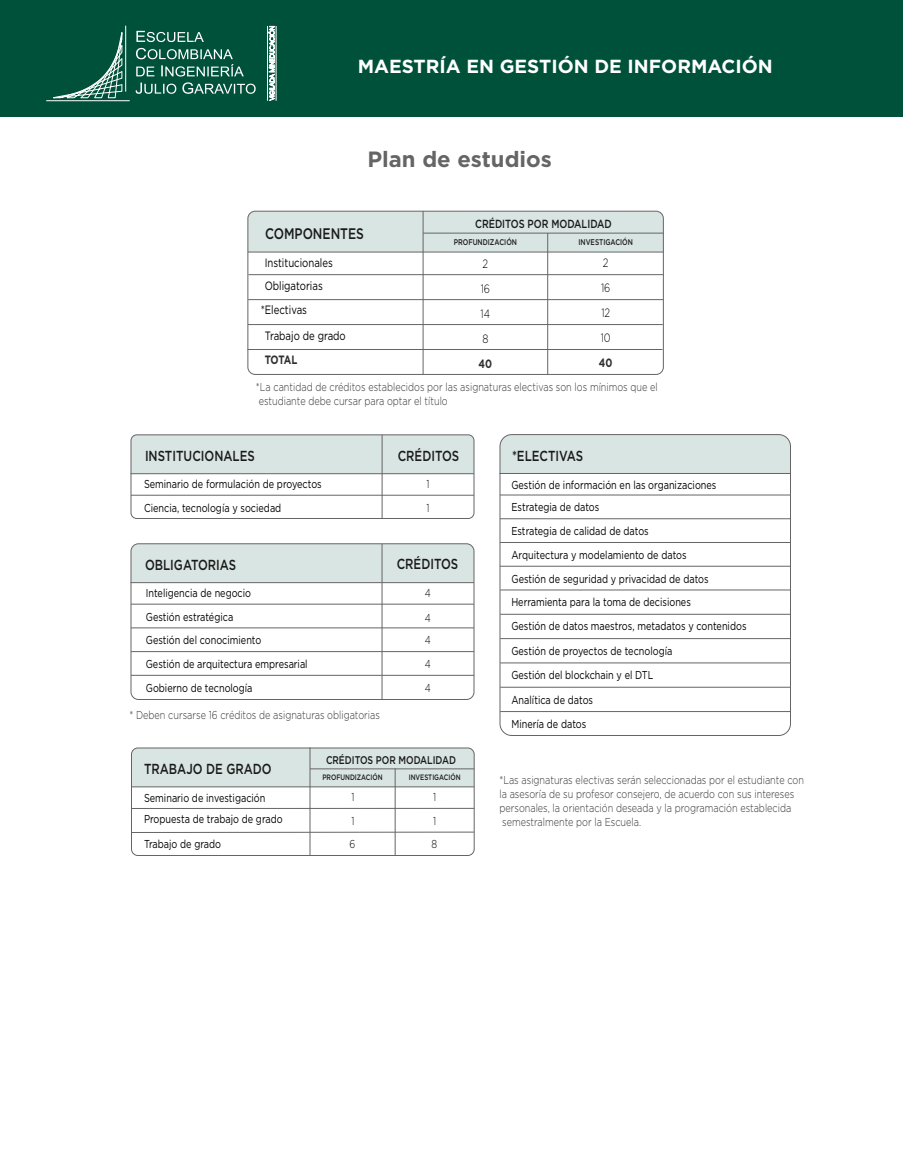
<style>
.page{position:relative;width:903px;height:1166px;background:#fff}
.page>*{position:absolute;margin:0;border:0;box-sizing:border-box;transform-origin:0 0}
.t1{font:700 22.1px "Gotham";color:#656565}
.t2{font:700 18.9px "Gotham";color:#fff}
.t3{font:500 15.3px "Gotham";color:#1a1a1a;scale:.79 1}
.t4{font:500 14.5px "Gotham";color:#1a1a1a;scale:.79 1}
.t5{font:12.1px "Gotham";color:#000;scale:.79 1}
.t6{font:300 12.1px/24.9px "Gotham";color:#000;scale:.79 1}
.t7{font:700 12.1px "Gotham";letter-spacing:-.015em;color:#302e30;scale:.79 1}
.t8{font:500 11.8px "Gotham";color:#1a1a1a;scale:.79 1}
.t9{font:11.5px/23.7px "Gotham";color:#000;scale:.79 1}
.t10{font:300 11.5px/13.8px "Gotham";color:#333;scale:.79 1}
.t11{font:300 11.5px/23.7px "Gotham";color:#000;scale:.79 1}
.t12{font:500 11.2px "Gotham";color:#1a1a1a;scale:.79 1}
.t13{font:500 8.2px "Gotham";color:#1a1a1a;scale:.79 1}
.t14{font:500 7.8px "Gotham";color:#1a1a1a;scale:.79 1}
</style>
<div class="page">
<svg style="left:499px;top:434px;width:292px;height:302px"></svg>
<hr style="left:500px;top:473px;width:290px;height:1px;background:#656565">
<hr style="left:500px;top:495px;width:291px;height:1px;background:#656565">
<hr style="left:500px;top:519px;width:291px;height:1px;background:#656565">
<hr style="left:500px;top:542px;width:291px;height:1px;background:#656565">
<hr style="left:500px;top:566px;width:291px;height:1px;background:#656565">
<hr style="left:500px;top:590px;width:291px;height:1px;background:#656565">
<hr style="left:500px;top:614px;width:291px;height:1px;background:#656565">
<hr style="left:500px;top:638px;width:291px;height:1px;background:#656565">
<hr style="left:500px;top:663px;width:291px;height:1px;background:#656565">
<hr style="left:500px;top:687px;width:291px;height:1px;background:#656565">
<hr style="left:500px;top:711px;width:291px;height:1px;background:#656565">
<svg style="left:247px;top:211px;width:417px;height:164px"></svg>
<hr style="left:248px;top:252px;width:415px;height:1px;background:#656565">
<hr style="left:248px;top:274px;width:415px;height:1px;background:#656565">
<hr style="left:248px;top:299px;width:415px;height:1px;background:#656565">
<hr style="left:248px;top:324px;width:415px;height:1px;background:#656565">
<hr style="left:248px;top:349px;width:414px;height:1px;background:#656565">
<hr style="left:423px;top:211px;width:1px;height:163px;background:#656565">
<hr style="left:423px;top:233px;width:240px;height:1px;background:#656565">
<hr style="left:547px;top:233px;width:1px;height:141px;background:#656565">
<svg style="left:130px;top:434px;width:344px;height:85px"></svg>
<hr style="left:131px;top:473px;width:342px;height:1px;background:#656565">
<hr style="left:131px;top:495px;width:343px;height:1px;background:#656565">
<hr style="left:382px;top:435px;width:1px;height:84px;background:#656565">
<svg style="left:131px;top:748px;width:344px;height:108px"></svg>
<hr style="left:310px;top:748px;width:1px;height:107px;background:#656565">
<hr style="left:310px;top:769px;width:164px;height:1px;background:#656565">
<hr style="left:395px;top:769px;width:1px;height:86px;background:#656565">
<svg style="left:130px;top:543px;width:344px;height:157px"></svg>
<hr style="left:131px;top:582px;width:342px;height:1px;background:#656565">
<hr style="left:131px;top:604px;width:343px;height:1px;background:#656565">
<hr style="left:131px;top:628px;width:343px;height:1px;background:#656565">
<hr style="left:131px;top:651px;width:343px;height:1px;background:#656565">
<hr style="left:131px;top:675px;width:343px;height:1px;background:#656565">
<hr style="left:382px;top:544px;width:1px;height:155px;background:#656565">
<div style="left:0;top:0;width:903px;height:117px;background:#00513a"></div>
<svg style="left:136px;top:31px;width:120px;height:63px"></svg>
<hr style="left:125px;top:26px;width:1px;height:65px;background:#fff">
<hr style="left:47px;top:101px;width:82px;height:1px;background:#fff">
<svg style="left:53px;top:32px;width:69px;height:66px"></svg>
<svg style="left:268px;top:26px;width:7px;height:75px"></svg>
<hr style="left:267px;top:26px;width:1px;height:75px;background:#fff">
<hr style="left:276px;top:26px;width:1px;height:75px;background:#fff">
<h2 class="t2" style="left:358px;top:54px;width:417px">MAESTRÍA EN GESTIÓN DE INFORMACIÓN</h2>
<h1 class="t1" style="left:368px;top:145px;width:186px">Plan de estudios</h1>
<h3 class="t3" style="left:265px;top:223px;width:127px">COMPONENTES</h3>
<p class="t8" style="left:475px;top:216px;width:175px">CRÉDITOS POR MODALIDAD</p>
<p class="t13" style="left:454px;top:236px;width:82px">PROFUNDIZACIÓN</p>
<p class="t13" style="left:579px;top:236px;width:71px">INVESTIGACIÓN</p>
<p class="t5" style="left:265px;top:255px;width:88px">Institucionales</p>
<p class="t6" style="left:481px;top:251px;width:14px">2<br>16<br>14<br>8</p>
<p class="t7" style="left:479px;top:356px;width:19px">40</p>
<p class="t5" style="left:265px;top:278px;width:75px">Obligatorias</p>
<p class="t5" style="left:261px;top:302px;width:60px">*Electivas</p>
<p class="t5" style="left:265px;top:327px;width:104px">Trabajo de grado</p>
<p class="t7" style="left:265px;top:352px;width:43px">TOTAL</p>
<p class="t6" style="left:601px;top:250px;width:14px">2<br>16<br>12<br>10</p>
<p class="t7" style="left:599px;top:355px;width:19px">40</p>
<p class="t10" style="left:256px;top:380px;width:510px">*La cantidad de créditos establecidos por las asignaturas electivas son los mínimos que el estudiante debe cursar para optar el título</p>
<p class="t4" style="left:145px;top:446px;width:141px">INSTITUCIONALES</p>
<p class="t4" style="left:398px;top:446px;width:79px">CRÉDITOS</p>
<p class="t9" style="left:144px;top:472px;width:227px">Seminario de formulación de proyectos</p>
<p class="t11" style="left:426px;top:472px;width:5px">1<br>1</p>
<p class="t9" style="left:144px;top:495px;width:175px">Ciencia, tecnología y sociedad</p>
<p class="t4" style="left:145px;top:555px;width:117px">OBLIGATORIAS</p>
<p class="t4" style="left:397px;top:554px;width:79px">CRÉDITOS</p>
<p class="t9" style="left:146px;top:581px;width:206px">Inteligencia de negocio<br>Gestión estratégica<br>Gestión del conocimiento<br>Gestión de arquitectura empresarial</p>
<p class="t11" style="left:425px;top:580px;width:9px;line-height:25.1px">4<br>4</p>
<p class="t11" style="left:425px;top:628px;width:9px;line-height:24px">4<br>4</p>
<p class="t9" style="left:146px;top:676px;width:137px">Gobierno de tecnología</p>
<p class="t11" style="left:425px;top:676px;width:9px">4</p>
<p class="t10" style="left:130px;top:707px;width:319px">* Deben cursarse 16 créditos de asignaturas obligatorias</p>
<p class="t4" style="left:144px;top:759px;width:163px">TRABAJO DE GRADO</p>
<p class="t12" style="left:326px;top:753px;width:166px">CRÉDITOS POR MODALIDAD</p>
<p class="t14" style="left:322px;top:772px;width:78px">PROFUNDIZACIÓN</p>
<p class="t14" style="left:409px;top:772px;width:67px">INVESTIGACIÓN</p>
<p class="t9" style="left:144px;top:786px;width:155px">Seminario de investigación</p>
<p class="t11" style="left:351px;top:785px;width:5px">1</p>
<p class="t11" style="left:433px;top:785px;width:5px">1</p>
<p class="t11" style="left:351px;top:809px;width:5px">1</p>
<p class="t11" style="left:433px;top:809px;width:5px">1</p>
<p class="t11" style="left:350px;top:832px;width:9px">6</p>
<p class="t11" style="left:432px;top:832px;width:9px">8</p>
<p class="t9" style="left:144px;top:807px;width:177px">Propuesta de trabajo de grado</p>
<p class="t9" style="left:144px;top:832px;width:99px">Trabajo de grado</p>
<p class="t4" style="left:512px;top:446px;width:92px">*ELECTIVAS</p>
<p class="t9" style="left:511px;top:473px;width:261px">Gestión de información en las organizaciones</p>
<p class="t9" style="left:511px;top:519px;width:175px">Estrategia de calidad de datos</p>
<p class="t9" style="left:512px;top:566px;width:251px">Gestión de seguridad y privacidad de datos</p>
<p class="t9" style="left:512px;top:495px;width:113px">Estrategia de datos</p>
<p class="t9" style="left:511px;top:543px;width:223px">Arquitectura y modelamiento de datos</p>
<p class="t9" style="left:511px;top:590px;width:229px">Herramienta para la toma de decisiones</p>
<p class="t9" style="left:511px;top:614px;width:299px;line-height:24.5px">Gestión de datos maestros, metadatos y contenidos<br>Gestión de proyectos de tecnología<br>Gestión del blockchain y el DTL</p>
<p class="t9" style="left:511px;top:687px;width:105px;line-height:24px">Analítica de datos<br>Minería de datos</p>
<p class="t10" style="left:500px;top:773px;width:387px">*Las asignaturas electivas serán seleccionadas por el estudiante con la asesoría de su profesor consejero, de acuerdo con sus intereses personales, la orientación deseada y la programación establecida semestralmente por la Escuela.</p>
</div>
